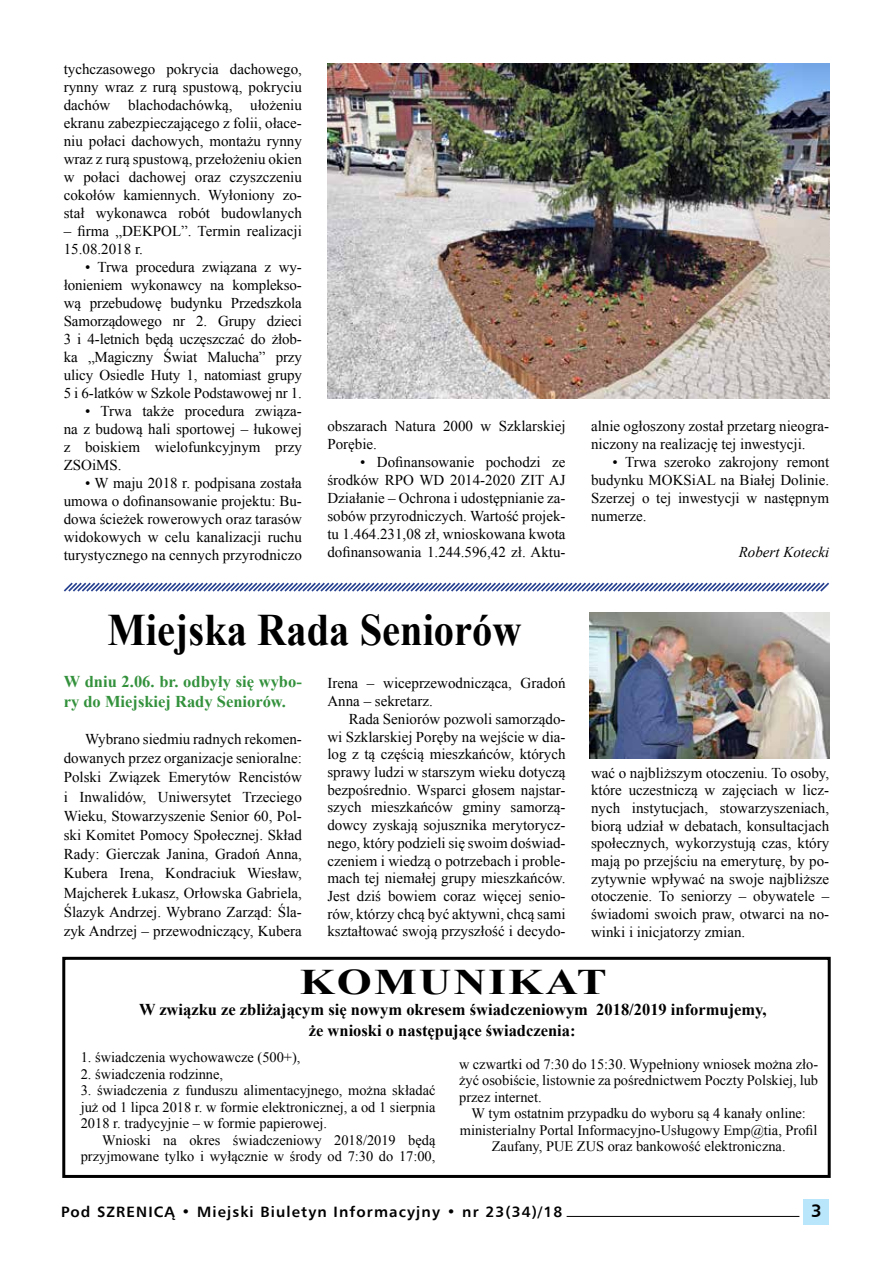
<style>
.page{position:relative;width:893px;height:1263px;background:#fff}
.page>*{position:absolute;margin:0;border:0;box-sizing:border-box;transform-origin:0 0}
.t1{font:700 45px "Times New Roman";color:#000;scale:.9 1}
.t2{font:700 36px "Times New Roman";letter-spacing:.05em;color:#000;scale:1.25 1}
.t3{font:700 18px "Humnst 777 EU";color:#000}
.t4{font:700 16.5px/21px "Times New Roman";color:#000}
.t5{font:700 16.5px/19.5px "Times New Roman";color:#33913c}
.t6{font:15px/18px "Times New Roman";color:#000;text-align:justify}
.t7{font:700 15px "Humnst 777 EU";letter-spacing:.075em;color:#000}
.t8{font:italic 15px "Times New Roman";color:#000}
.t9{font:14.4px/16.5px "Times New Roman";color:#000;text-align:justify}
</style>
<div class="page">
<div style="left:804px;top:1199px;width:25px;height:26px;background:#b9e6fa"></div>
<hr style="left:567px;top:1216px;width:232px;height:1px;background:#000">
<div style="left:62px;top:957px;width:769px;height:221px;border:3px solid #000"></div>
<svg style="left:63px;top:582px;width:766px;height:10px"></svg>
<img style="left:327px;top:64px;width:502px;height:334px">
<img style="left:589px;top:612px;width:240px;height:147px">
<p class="t6" style="left:64px;top:60px;width:240px">tychczasowego pokrycia dachowego, rynny wraz z rurą spustową, pokryciu dachów blachodachówką, ułożeniu ekranu zabezpieczającego z folii, ołace&shy;niu połaci dachowych, montażu rynny wraz z rurą spustową, przełożeniu okien w połaci dachowej oraz czyszczeniu cokołów kamiennych. Wyłoniony zo&shy;stał wykonawca robót budowlanych</p>
<p class="t6" style="left:64px;top:222px;width:240px">– firma „DEKPOL”. Termin realizacji<br>15.08.2018 r.</p>
<p class="t6" style="left:64px;top:258px;width:240px;text-indent:21px">• Trwa procedura związana z wy&shy;łonieniem wykonawcy na komplekso&shy;wą przebudowę budynku Przedszkola Samorządowego nr 2. Grupy dzieci 3 i 4-letnich będą uczęszczać do żłob&shy;ka „Magiczny Świat Malucha” przy ulicy Osiedle Huty 1, natomiast grupy 5 i 6-latków w Szkole Podstawowej nr 1.</p>
<p class="t6" style="left:64px;top:402px;width:240px;text-indent:21px">• Trwa także procedura związa&shy;na z budową hali sportowej – łukowej z boiskiem wielofunkcyjnym przy ZSOiMS.</p>
<p class="t6" style="left:64px;top:474px;width:240px;text-indent:21px">• W maju 2018 r. podpisana została umowa o dofinansowanie projektu: Bu&shy;dowa ścieżek rowerowych oraz tarasów widokowych w celu kanalizacji ruchu turystycznego na cennych przyrodniczo</p>
<p class="t6" style="left:327px;top:417px;width:240px">obszarach Natura 2000 w Szklarskiej<br>Porębie.</p>
<p class="t6" style="left:327px;top:453px;width:240px;text-indent:33px">• Dofinansowanie pochodzi ze środków RPO WD 2014-2020 ZIT AJ Działanie – Ochrona i udostępnianie za&shy;sobów przyrodniczych. Wartość projek&shy;tu 1.464.231,08 zł, wnioskowana kwota dofinansowania 1.244.596,42 zł. Aktu-</p>
<p class="t6" style="left:591px;top:417px;width:240px">alnie ogłoszony został przetarg nieogra&shy;niczony na realizację tej inwestycji.</p>
<p class="t6" style="left:591px;top:453px;width:240px;text-indent:21px">• Trwa szeroko zakrojony remont budynku MOKSiAL na Białej Dolinie.<br>Szerzej o tej inwestycji w następnym numerze.</p>
<p class="t8" style="left:739px;top:542px;width:92px">Robert Kotecki</p>
<h1 class="t1" style="left:108px;top:598px;width:461px">Miejska Rada Seniorów</h1>
<p class="t6" style="left:327px;top:674px;width:240px">Irena – wiceprzewodnicząca, Gradoń<br>Anna – sekretarz.</p>
<p class="t6" style="left:327px;top:710px;width:240px;text-indent:21px">Rada Seniorów pozwoli samorządo&shy;wi Szklarskiej Poręby na wejście w dia&shy;log z tą częścią mieszkańców, których sprawy ludzi w starszym wieku dotyczą bezpośrednio. Wsparci głosem najstar&shy;szych mieszkańców gminy samorzą&shy;dowcy zyskają sojusznika merytorycz&shy;nego, który podzieli się swoim doświad&shy;czeniem i wiedzą o potrzebach i proble&shy;mach tej niemałej grupy mieszkańców.<br>Jest dziś bowiem coraz więcej senio&shy;rów, którzy chcą być aktywni, chcą sami kształtować swoją przyszłość i decydo-</p>
<p class="t5" style="left:64px;top:672px;width:240px">W dniu 2.06. br. odbyły się wybo&shy;ry do Miejskiej Rady Seniorów.</p>
<p class="t6" style="left:64px;top:729px;width:240px;line-height:19.2px;text-indent:21px">Wybrano siedmiu radnych rekomen&shy;dowanych przez organizacje senioralne:<br>Polski Związek Emerytów Rencistów i Inwalidów, Uniwersytet Trzeciego Wieku, Stowarzyszenie Senior 60, Pol&shy;ski Komitet Pomocy Społecznej. Skład Rady: Gierczak Janina, Gradoń Anna, Kubera Irena, Kondraciuk Wiesław, Majcherek Łukasz, Orłowska Gabriela, Ślazyk Andrzej. Wybrano Zarząd: Śla&shy;zyk Andrzej – przewodniczący, Kubera</p>
<p class="t6" style="left:591px;top:763px;width:240px">wać o najbliższym otoczeniu. To osoby, które uczestniczą w zajęciach w licz&shy;nych instytucjach, stowarzyszeniach, biorą udział w debatach, konsultacjach społecznych, wykorzystują czas, który mają po przejściu na emeryturę, by po&shy;zytywnie wpływać na swoje najbliższe otoczenie. To seniorzy – obywatele – świadomi swoich praw, otwarci na no&shy;winki i inicjatorzy zmian.</p>
<h2 class="t2" style="left:300px;top:957px;width:247px">KOMUNIKAT</h2>
<p class="t4" style="left:309px;top:998px;width:459px;text-indent:-170px">W związku ze zbliżającym się nowym okresem świadczeniowym 2018/2019 informujemy, że wnioski o następujące świadczenia:</p>
<p class="t9" style="left:81px;top:1049px;width:221px">1. świadczenia wychowawcze (500+),</p>
<p class="t9" style="left:81px;top:1065px;width:144px">2. świadczenia rodzinne,</p>
<p class="t9" style="left:81px;top:1082px;width:356px">3. świadczenia z funduszu alimentacyjnego, można składać już od 1 lipca 2018 r. w formie elektronicznej, a od 1 sierpnia 2018 r. tradycyjnie – w formie papierowej.</p>
<p class="t9" style="left:81px;top:1131px;width:356px;text-align:right">Wnioski na okres świadczeniowy 2018/2019 będą przyjmowane tylko i wyłącznie w środy od 7:30 do 17:00,</p>
<p class="t9" style="left:459px;top:1055px;width:360px">w czwartki od 7:30 do 15:30. Wypełniony wniosek można zło&shy;żyć osobiście, listownie za pośrednictwem Poczty Polskiej, lub przez internet.</p>
<p class="t9" style="left:460px;top:1105px;width:359px;text-align:center">W tym ostatnim przypadku do wyboru są 4 kanały online: ministerialny Portal Informacyjno-Usługowy Emp@tia, Profil<br>Zaufany, PUE ZUS oraz bankowość elektroniczna.</p>
<p class="t7" style="left:61px;top:1202px;width:503px">Pod SZRENICĄ • Miejski Biuletyn Informacyjny • nr 23(34)/18</p>
<p class="t3" style="left:811px;top:1199px;width:12px">3</p>
</div>
